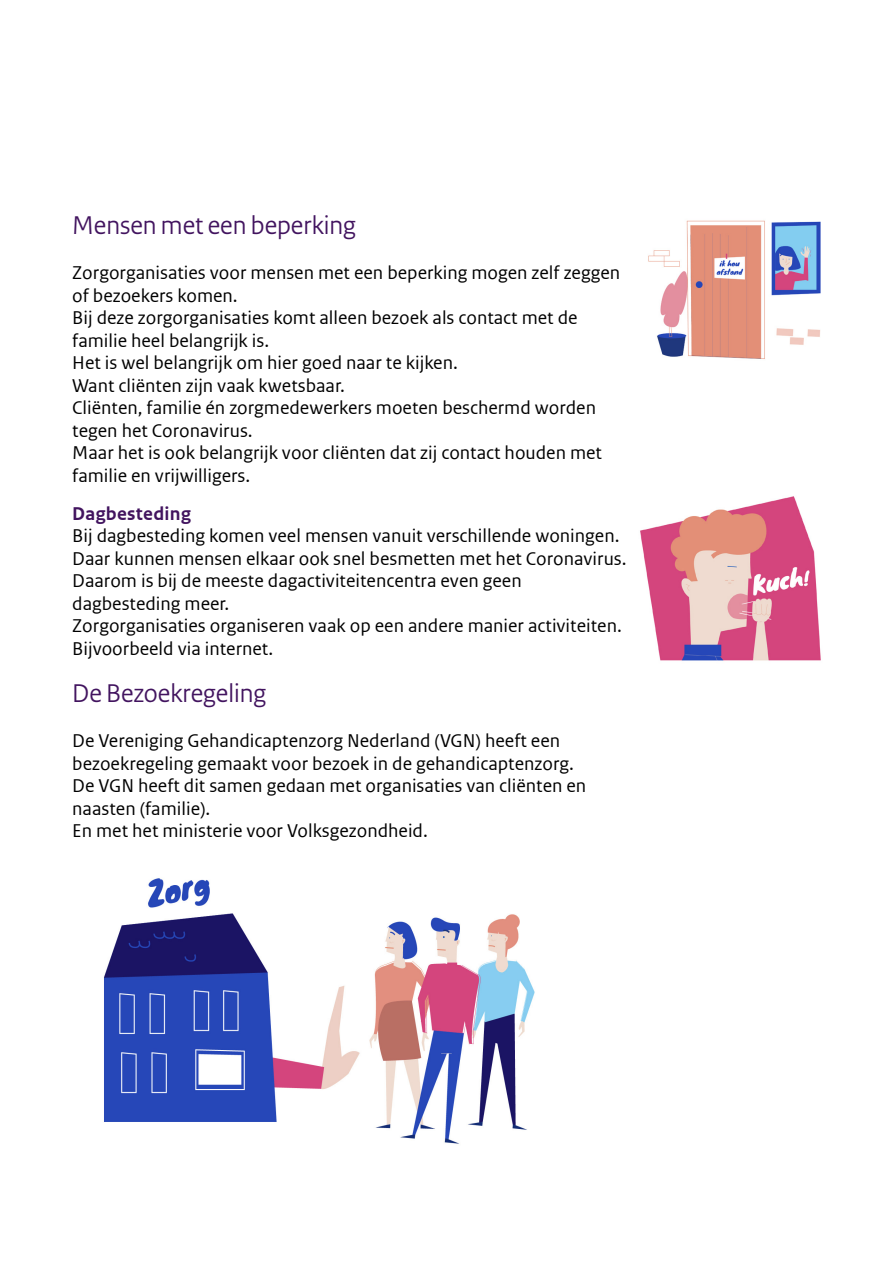
<style>
.page{position:relative;width:893px;height:1263px;background:#fff}
.page>*{position:absolute;margin:0;border:0;box-sizing:border-box;transform-origin:0 0}
.vws_07_-_Tussenkop_e{font:27px "Rijksoverheid Sans Heading";color:#42145f}
.vws_11_-_Plat{font:19.5px/22.5px "Rijksoverheid Sans Web Text";color:#000}
.vws_08_-_Tussenkop_t{font:700 19.5px "Rijksoverheid Sans Web Text";letter-spacing:.015em;color:#42145f}
</style>
<div class="page">
<img style="left:640px;top:496px;width:181px;height:165px">
<img style="left:648px;top:220px;width:173px;height:139px">
<img style="left:104px;top:878px;width:431px;height:266px">
<h1 class="vws_07_-_Tussenkop_e" style="left:72px;top:210px;width:285px">Mensen met een beperking</h1>
<p class="vws_11_-_Plat" style="left:72px;top:261px;width:549px">Zorgorganisaties voor mensen met een beperking mogen zelf zeggen of bezoekers komen.</p>
<p class="vws_11_-_Plat" style="left:72px;top:306px;width:507px">Bij deze zorgorganisaties komt alleen bezoek als contact met de familie heel belangrijk is.</p>
<p class="vws_11_-_Plat" style="left:72px;top:351px;width:387px">Het is wel belangrijk om hier goed naar te kijken.</p>
<p class="vws_11_-_Plat" style="left:72px;top:374px;width:274px">Want cliënten zijn vaak kwetsbaar.</p>
<p class="vws_11_-_Plat" style="left:72px;top:396px;width:525px">Cliënten, familie én zorgmedewerkers moeten beschermd worden tegen het Coronavirus.</p>
<p class="vws_11_-_Plat" style="left:72px;top:441px;width:531px">Maar het is ook belangrijk voor cliënten dat zij contact houden met familie en vrijwilligers.</p>
<h3 class="vws_08_-_Tussenkop_t" style="left:72px;top:502px;width:120px">Dagbesteding</h3>
<p class="vws_11_-_Plat" style="left:72px;top:525px;width:549px">Bij dagbesteding komen veel mensen vanuit verschillende woningen.</p>
<p class="vws_11_-_Plat" style="left:72px;top:547px;width:556px">Daar kunnen mensen elkaar ook snel besmetten met het Coronavirus.</p>
<p class="vws_11_-_Plat" style="left:72px;top:570px;width:451px">Daarom is bij de meeste dagactiviteitencentra even geen</p>
<p class="vws_11_-_Plat" style="left:72px;top:592px;width:159px">dagbesteding meer.</p>
<p class="vws_11_-_Plat" style="left:72px;top:615px;width:551px">Zorgorganisaties organiseren vaak op een andere manier activiteiten.</p>
<p class="vws_11_-_Plat" style="left:72px;top:637px;width:202px">Bijvoorbeeld via internet.</p>
<h1 class="vws_07_-_Tussenkop_e" style="left:72px;top:678px;width:195px">De Bezoekregeling</h1>
<p class="vws_11_-_Plat" style="left:72px;top:729px;width:503px">De Vereniging Gehandicaptenzorg Nederland (VGN) heeft een bezoekregeling gemaakt voor bezoek in de gehandicaptenzorg.</p>
<p class="vws_11_-_Plat" style="left:72px;top:774px;width:515px">De VGN heeft dit samen gedaan met organisaties van cliënten en naasten (familie).</p>
<p class="vws_11_-_Plat" style="left:72px;top:819px;width:357px">En met het ministerie voor Volksgezondheid.</p>
</div>
